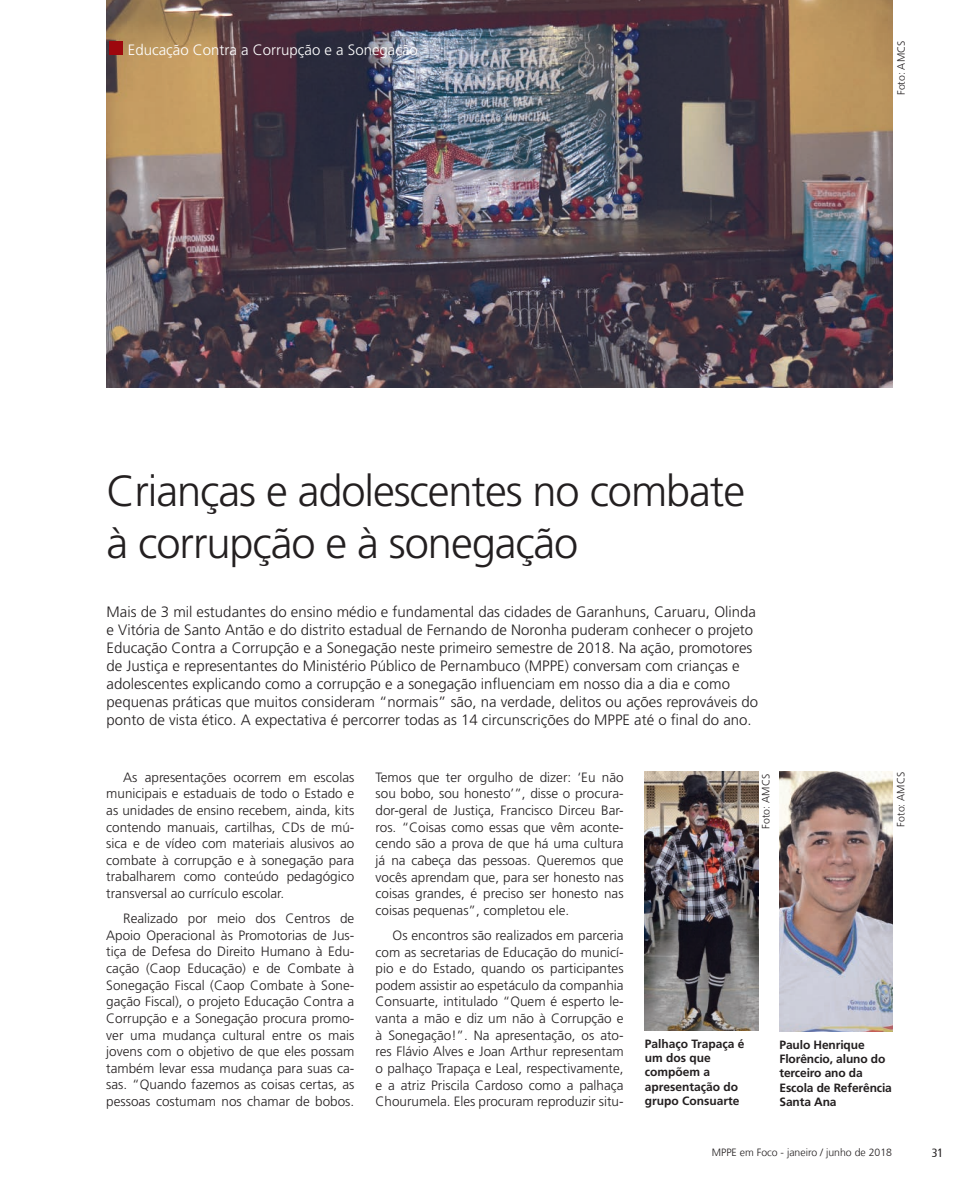
<style>
.page{position:relative;width:978px;height:1191px;background:#fff}
.page>*{position:absolute;margin:0;border:0;box-sizing:border-box;transform-origin:0 0}
.t1{font:43.5px/52.2px "Frutiger 45 Light";letter-spacing:-.025em;color:#231f20}
.t2{font:15px/18px "Frutiger 45 Light";color:#231f20}
.t3{font:15px "Frutiger 45 Light";color:#fff}
.t4{font:13.5px/16.6px "Frutiger 45 Light";color:#231f20;text-align:justify}
.t5{font:12px/14.4px "Frutiger 65 Bold";letter-spacing:-.01em;color:#231f20}
.t6{font:condensed 12px "Frutiger 57";color:#231f20}
.t7{font:300 10.5px "Frutiger LT";color:#231f20}
</style>
<div class="page">
<img style="left:106px;top:0;width:787px;height:387px">
<div style="left:109px;top:41px;width:14px;height:14px;background:#9d070d"></div>
<img style="left:645px;top:771px;width:113px;height:259px">
<img style="left:780px;top:771px;width:113px;height:260px">
<p class="t3" style="left:128px;top:41px;width:292px">Educação Contra a Corrupção e a Sonegação</p>
<p class="t7" style="left:895px;top:95px;width:56px;rotate:-90deg">Foto: AMCS</p>
<h1 class="t1" style="left:107px;top:465px;width:640px">Crianças e adolescentes no combate à corrupção e à sonegação</h1>
<p class="t2" style="left:107px;top:603px;width:653px">Mais de 3 mil estudantes do ensino médio e fundamental das cidades de Garanhuns, Caruaru, Olinda e Vitória de Santo Antão e do distrito estadual de Fernando de Noronha puderam conhecer o projeto Educação Contra a Corrupção e a Sonegação neste primeiro semestre de 2018. Na ação, promotores de Justiça e representantes do Ministério Público de Pernambuco (MPPE) conversam com crianças e adolescentes explicando como a corrupção e a sonegação influenciam em nosso dia a dia e como pequenas práticas que muitos consideram “normais” são, na verdade, delitos ou ações reprováveis do ponto de vista ético. A expectativa é percorrer todas as 14 circunscrições do MPPE até o final do ano.</p>
<p class="t4" style="left:106px;top:768px;width:250px;text-indent:17px">As apresentações ocorrem em escolas municipais e estaduais de todo o Estado e as unidades de ensino recebem, ainda, kits contendo manuais, cartilhas, CDs de mú&shy;sica e de vídeo com materiais alusivos ao combate à corrupção e à sonegação para trabalharem como conteúdo pedagógico transversal ao currículo escolar.</p>
<p class="t4" style="left:106px;top:910px;width:250px;text-indent:17px">Realizado por meio dos Centros de Apoio Operacional às Promotorias de Jus&shy;tiça de Defesa do Direito Humano à Edu&shy;cação (Caop Educação) e de Combate à Sonegação Fiscal (Caop Combate à Sone&shy;gação Fiscal), o projeto Educação Contra a Corrupção e a Sonegação procura promo&shy;ver uma mudança cultural entre os mais jovens com o objetivo de que eles possam também levar essa mudança para suas ca&shy;sas. “Quando fazemos as coisas certas, as pessoas costumam nos chamar de bobos.</p>
<p class="t4" style="left:376px;top:769px;width:250px">Temos que ter orgulho de dizer: ‘Eu não sou bobo, sou honesto’”, disse o procura&shy;dor-geral de Justiça, Francisco Dirceu Bar&shy;ros. “Coisas como essas que vêm aconte&shy;cendo são a prova de que há uma cultura já na cabeça das pessoas. Queremos que vocês aprendam que, para ser honesto nas coisas grandes, é preciso ser honesto nas coisas pequenas”, completou ele.</p>
<p class="t4" style="left:376px;top:927px;width:250px;text-indent:17px">Os encontros são realizados em parceria com as secretarias de Educação do municí&shy;pio e do Estado, quando os participantes podem assistir ao espetáculo da companhia Consuarte, intitulado “Quem é esperto le&shy;vanta a mão e diz um não à Corrupção e à Sonegação!”. Na apresentação, os ato&shy;res Flávio Alves e Joan Arthur representam o palhaço Trapaça e Leal, respectivamente, e a atriz Priscila Cardoso como a palhaça Chourumela. Eles procuram reproduzir situ-</p>
<p class="t7" style="left:760px;top:829px;width:56px;rotate:-90deg">Foto: AMCS</p>
<p class="t7" style="left:895px;top:826px;width:56px;rotate:-90deg">Foto: AMCS</p>
<p class="t5" style="left:645px;top:1036px;width:101px">Palhaço Trapaça é um dos que compõem a apresentação do grupo Consuarte</p>
<p class="t5" style="left:780px;top:1037px;width:114px">Paulo Henrique<br>Florêncio, aluno do terceiro ano da<br>Escola de Referência<br>Santa Ana</p>
<p class="t7" style="left:712px;top:1146px;width:182px">MPPE em Foco - janeiro / junho de 2018</p>
<p class="t6" style="left:932px;top:1145px;width:13px">31</p>
</div>
